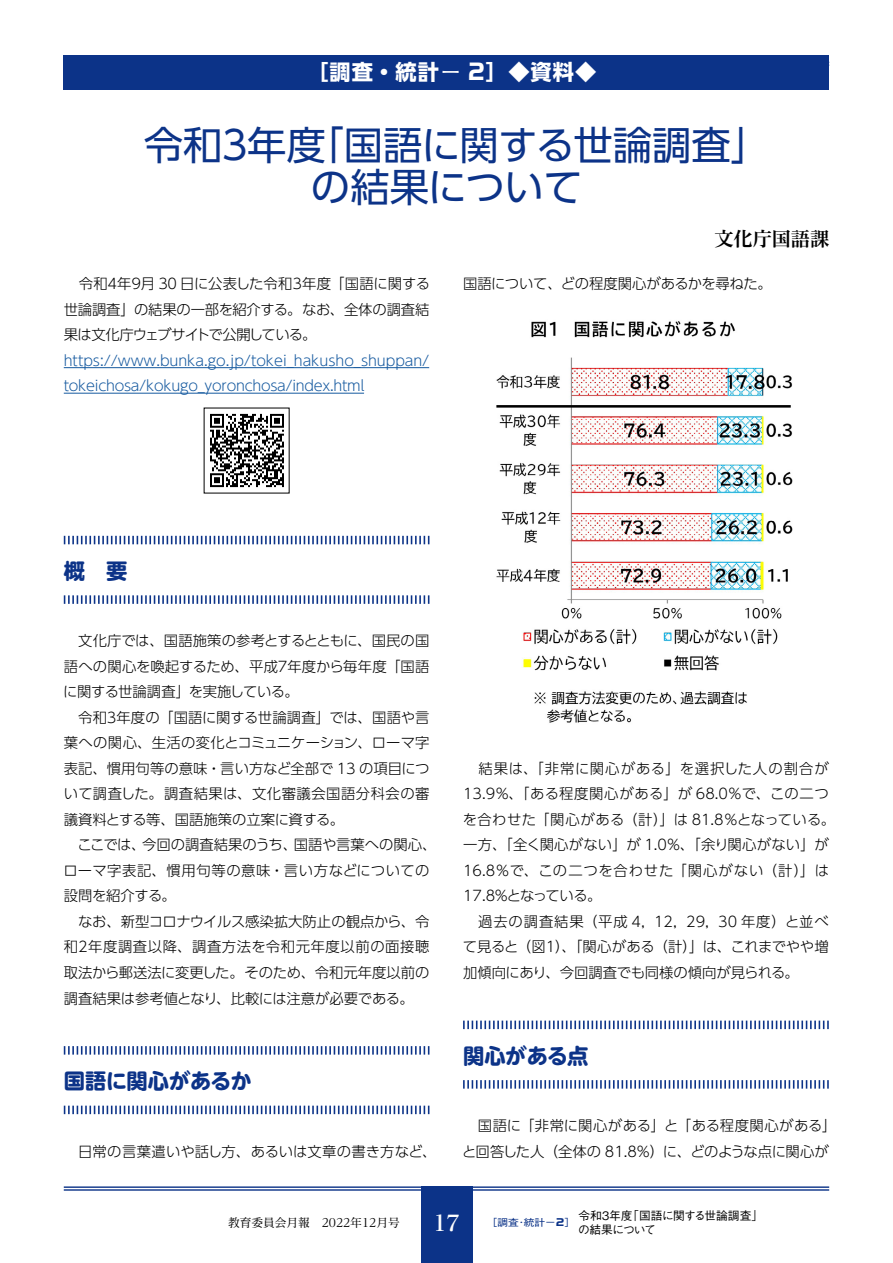
<style>
.page{position:relative;width:893px;height:1263px;background:#fff}
.page>*{position:absolute;margin:0;border:0;box-sizing:border-box;transform-origin:0 0}
.t1{font:39.3px/41.4px "UD Shin Go Pro";letter-spacing:-.01em;color:#0c3388;text-align:center}
.t2{font:700 21.3px "UD Shin M Go Pro";letter-spacing:-.01em;color:#0c3388}
.t3{font:700 21.3px "UD Shin Go Pro";letter-spacing:.05em;color:#fff}
.t4{font:700 19.2px "Reim Pro";color:#000}
.t5{font:300 14.4px/25.5px "UD Shin Go Pro";color:#000}
.t6{font:300 14.4px/25.5px "UD Shin Go Pro";letter-spacing:-.02em;color:#15599f}
.t7{font:300 14.4px "UD Shin Go Pro";letter-spacing:-.02em;color:#000}
.t8{font:500 11.7px/14.9px "Gothic BBB Pro";letter-spacing:-.04em;color:#000}
.t9{font:11.7px "Reim Pro";color:#000}
.t10{font:9.6px "Gothic MB101 Pro";color:#0c3388;scale:1.11 1}
.s1{font-family:"Ro G San Srf Std"}
.s2{font-weight:700;font-size:21.3px;color:#fff}
.s3{font-family:"Ro G San Srf Std";font-weight:700}
</style>
<div class="page">
<div style="left:421px;top:1186px;width:51px;height:77px;background:#0c3388"></div>
<hr style="left:64px;top:1186px;width:765px;height:2px;background:#0c3388">
<hr style="left:64px;top:1189px;width:765px;height:2px;background:#0c3388">
<hr style="left:64px;top:367px;width:365px;height:1px;background:#15599f">
<hr style="left:64px;top:393px;width:300px;height:1px;background:#15599f">
<svg style="left:64px;top:536px;width:365px;height:8px"></svg>
<svg style="left:64px;top:595px;width:365px;height:9px"></svg>
<svg style="left:64px;top:1046px;width:365px;height:8px"></svg>
<svg style="left:64px;top:1106px;width:365px;height:8px"></svg>
<img style="left:210px;top:413px;width:74px;height:75px">
<svg style="left:463px;top:1020px;width:366px;height:9px"></svg>
<svg style="left:463px;top:1080px;width:366px;height:9px"></svg>
<img style="left:496px;top:321px;width:297px;height:402px">
<div style="left:64px;top:55px;width:765px;height:34px;background:#0c3388"></div>
<h2 class="t3" style="left:307px;top:55px;width:291px">［調査・統計ー <span class="s1">2</span>］◆資料◆</h2>
<h1 class="t1" style="left:144px;top:123px;width:628px">令和３年度「国語に関する世論調査」の結果について</h1>
<h3 class="t4" style="left:714px;top:223px;width:116px">文化庁国語課</h3>
<p class="t5" style="left:64px;top:270px;width:368px;text-align:justify">　令和４年９月 30 日に公表した令和３年度「国語に関する世論調査」の結果の一部を紹介する。なお、全体の調査結果は文化庁ウェブサイトで公開している。</p>
<p class="t6" style="left:64px;top:347px;width:367px">https://www.bunka.go.jp/tokei_hakusho_shuppan/ tokeichosa/kokugo_yoronchosa/index.html</p>
<p class="t7" style="left:463px;top:272px;width:310px">国語について、どの程度関心があるかを尋ねた。</p>
<h2 class="t2" style="left:64px;top:553px;width:65px">概　要</h2>
<p class="t5" style="left:63px;top:627px;width:375px">　文化庁では、国語施策の参考とするとともに、国民の国語への関心を喚起するため、平成７年度から毎年度「国語に関する世論調査」を実施している。<br>　令和３年度の「国語に関する世論調査」では、国語や言葉への関心、生活の変化とコミュニケーション、ローマ字表記、慣用句等の意味・言い方など全部で 13 の項目について調査した。調査結果は、文化審議会国語分科会の審議資料とする等、国語施策の立案に資する。<br>　ここでは、今回の調査結果のうち、国語や言葉への関心、ローマ字表記、慣用句等の意味・言い方などについての設問を紹介する。<br>　なお、新型コロナウイルス感染拡大防止の観点から、令和２年度調査以降、調査方法を令和元年度以前の面接聴取法から郵送法に変更した。そのため、令和元年度以前の調査結果は参考値となり、比較には注意が必要である。</p>
<h2 class="t2" style="left:64px;top:1064px;width:190px">国語に関心があるか</h2>
<p class="t5" style="left:64px;top:1138px;width:374px">　日常の言葉遣いや話し方、あるいは文章の書き方など、</p>
<p class="t5" style="left:463px;top:755px;width:374px">　結果は、「非常に関心がある」を選択した人の割合が<br>13.9％、「ある程度関心がある」が 68.0％で、この二つを合わせた「関心がある（計）」は 81.8％となっている。一方、「全く関心がない」が 1.0％、「余り関心がない」が<br>16.8％で、この二つを合わせた「関心がない（計）」は<br>17.8％となっている。<br>　過去の調査結果（平成 4，12，29，30 年度）と並べて見ると（図１）、「関心がある（計）」は、これまでやや増加傾向にあり、今回調査でも同様の傾向が見られる。</p>
<h2 class="t2" style="left:463px;top:1038px;width:127px">関心がある点</h2>
<p class="t5" style="left:462px;top:1112px;width:376px">　国語に「非常に関心がある」と「ある程度関心がある」と回答した人（全体の 81.8％）に、どのような点に関心が</p>
<p class="t9" style="left:228px;top:1213px;width:233px">教育委員会月報　2022年12月号　 <span class="s2">17</span></p>
<p class="t8" style="left:578px;top:1206px;width:187px">令和３年度「国語に関する世論調査」の結果について</p>
<p class="t10" style="left:487px;top:1214px;width:81px">［調査・統計−<span class="s3">2</span>］</p>
</div>
